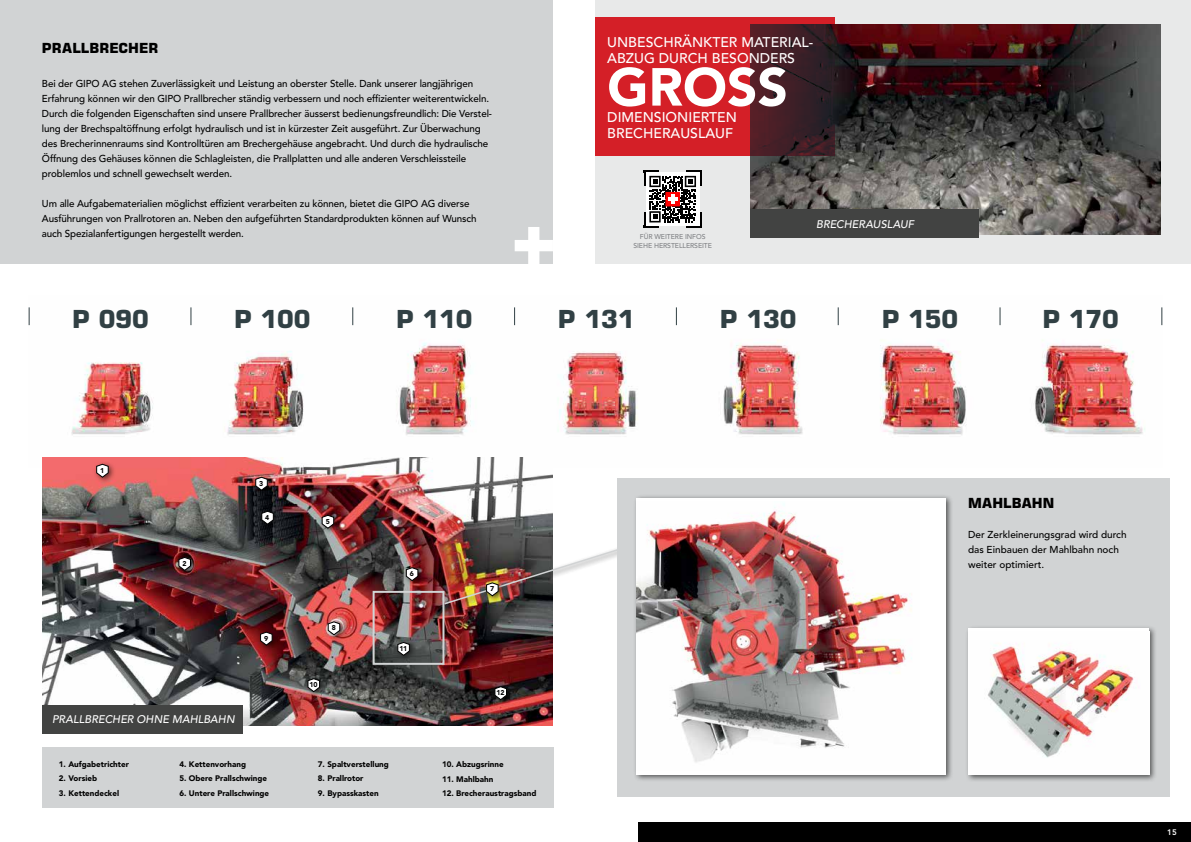
<style>
.page{position:relative;width:1191px;height:842px;background:#fff}
.page>*{position:absolute;margin:0;border:0;box-sizing:border-box;transform-origin:0 0}
.t1{font:900 53px "Avenir LT Pro";color:#fff}
.t2{font:700 25px "Eurostile LT Pro";color:#314044}
.t3{font:500 14px/16px "Avenir LT Pro";color:#fff}
.t4{font:700 14px "Eurostile LT Pro";letter-spacing:.005em;color:#000}
.t5{font:italic 500 11px "Avenir LT Pro";color:#fff}
.t6{font:500 10px/15px "Avenir LT Pro";letter-spacing:-.01em;color:#000}
.t7{font:900 8px "Avenir LT Pro";color:#000}
.t8{font:800 8px "Avenir LT Pro";color:#fff}
.t9{font:500 7px/9px "Avenir LT Pro";letter-spacing:-.01em;color:#808285;text-align:center}
.t10{font:900 7px "Avenir LT Pro";color:#000}
</style>
<div class="page">
<div style="left:43px;top:748px;width:511px;height:60px;background:#d1d3d4"></div>
<img style="left:29px;top:307px;width:1133px;height:161px">
<svg style="left:514px;top:307px;width:1px;height:18px"></svg>
<svg style="left:352px;top:307px;width:1px;height:18px"></svg>
<svg style="left:190px;top:307px;width:1px;height:18px"></svg>
<svg style="left:29px;top:307px;width:1px;height:18px"></svg>
<svg style="left:1161px;top:307px;width:1px;height:18px"></svg>
<svg style="left:999px;top:307px;width:1px;height:18px"></svg>
<svg style="left:837px;top:307px;width:1px;height:18px"></svg>
<svg style="left:676px;top:307px;width:1px;height:18px"></svg>
<div style="left:0;top:0;width:553px;height:264px;background:#d1d3d4"></div>
<svg style="left:514px;top:227px;width:39px;height:37px"></svg>
<img style="left:43px;top:458px;width:510px;height:268px">
<div style="left:372px;top:591px;width:72px;height:74px;border:2px solid #d1d3d4"></div>
<div style="left:442px;top:536px;width:216px;height:75px;background:#000;opacity:.6"></div>
<div style="left:617px;top:478px;width:553px;height:319px;background:#d1d3d4"></div>
<div style="left:633px;top:494px;width:320px;height:288px;background:#000;opacity:.6"></div>
<div style="left:636px;top:498px;width:309px;height:277px;background:#fff"></div>
<img style="left:636px;top:504px;width:276px;height:259px">
<div style="left:638px;top:822px;width:553px;height:20px;background:#000"></div>
<div style="left:965px;top:625px;width:191px;height:157px;background:#000;opacity:.6"></div>
<div style="left:968px;top:628px;width:181px;height:147px;background:#fff"></div>
<img style="left:988px;top:643px;width:148px;height:115px">
<div style="left:43px;top:705px;width:200px;height:29px;background:#424342"></div>
<div style="left:595px;top:0;width:596px;height:264px;background:#e8e9e9"></div>
<img style="left:750px;top:25px;width:410px;height:210px">
<svg style="left:595px;top:17px;width:240px;height:138px;background:#a41e26"></svg>
<svg style="left:644px;top:170px;width:57px;height:58px;background:#8d8282"></svg>
<div style="left:750px;top:209px;width:228px;height:29px;background:#424342"></div>
<div style="left:324px;top:618px;width:23px;height:24px;background:#000;opacity:.6"></div>
<svg style="left:328px;top:621px;width:12px;height:14px"></svg>
<div style="left:318px;top:512px;width:23px;height:23px;background:#000;opacity:.6"></div>
<svg style="left:322px;top:515px;width:12px;height:14px"></svg>
<div style="left:252px;top:474px;width:23px;height:23px;background:#000;opacity:.6"></div>
<svg style="left:255px;top:477px;width:13px;height:14px"></svg>
<div style="left:258px;top:508px;width:23px;height:23px;background:#000;opacity:.6"></div>
<svg style="left:261px;top:511px;width:13px;height:14px"></svg>
<img style="left:443px;top:537px;width:210px;height:69px">
<div style="left:257px;top:629px;width:23px;height:23px;background:#000;opacity:.6"></div>
<svg style="left:260px;top:631px;width:13px;height:15px"></svg>
<div style="left:93px;top:461px;width:23px;height:23px;background:#000;opacity:.6"></div>
<svg style="left:96px;top:464px;width:13px;height:14px"></svg>
<div style="left:175px;top:554px;width:23px;height:23px;background:#000;opacity:.6"></div>
<svg style="left:178px;top:557px;width:13px;height:14px"></svg>
<div style="left:304px;top:675px;width:23px;height:24px;background:#000;opacity:.6"></div>
<svg style="left:307px;top:678px;width:13px;height:14px"></svg>
<div style="left:394px;top:639px;width:23px;height:23px;background:#000;opacity:.6"></div>
<svg style="left:397px;top:642px;width:13px;height:14px"></svg>
<div style="left:491px;top:683px;width:23px;height:24px;background:#000;opacity:.6"></div>
<svg style="left:494px;top:686px;width:13px;height:14px"></svg>
<div style="left:402px;top:564px;width:23px;height:24px;background:#000;opacity:.6"></div>
<svg style="left:406px;top:567px;width:12px;height:14px"></svg>
<h3 class="t4" style="left:42px;top:39px;width:118px">PRALLBRECHER</h3>
<p class="t6" style="left:42px;top:76px;width:451px">Bei der GIPO AG stehen Zuverlässigkeit und Leistung an oberster Stelle. Dank unserer langjährigen Erfahrung können wir den GIPO Prallbrecher ständig verbessern und noch effizienter weiterentwickeln.<br>Durch die folgenden Eigenschaften sind unsere Prallbrecher äusserst bedienungsfreundlich: Die Verstel&shy;lung der Brechspaltöffnung erfolgt hydraulisch und ist in kürzester Zeit ausgeführt. Zur Überwachung des Brecherinnenraums sind Kontrolltüren am Brechergehäuse angebracht. Und durch die hydraulische Öffnung des Gehäuses können die Schlagleisten, die Prallplatten und alle anderen Verschleissteile problemlos und schnell gewechselt werden.</p>
<p class="t6" style="left:42px;top:196px;width:436px">Um alle Aufgabematerialien möglichst effizient verarbeiten zu können, bietet die GIPO AG diverse<br>Ausführungen von Prallrotoren an. Neben den aufgeführten Standardprodukten können auf Wunsch auch Spezialanfertigungen hergestellt werden.</p>
<h3 class="t3" style="left:607px;top:34px;width:207px">UNBESCHRÄNKTER MATERIAL-<br>ABZUG DURCH BESONDERS</h3>
<h1 class="t1" style="left:607px;top:55px;width:182px">GROSS</h1>
<h3 class="t3" style="left:607px;top:109px;width:131px">DIMENSIONIERTEN<br>BRECHERAUSLAUF</h3>
<p class="t9" style="left:633px;top:232px;width:80px">FÜR WEITERE INFOS<br>SIEHE HERSTELLERSEITE</p>
<p class="t5" style="left:816px;top:217px;width:99px">BRECHERAUSLAUF</p>
<h2 class="t2" style="left:72px;top:304px;width:78px">P 090</h2>
<h2 class="t2" style="left:234px;top:304px;width:78px">P 100</h2>
<h2 class="t2" style="left:396px;top:304px;width:78px">P 110</h2>
<h2 class="t2" style="left:558px;top:304px;width:78px">P 131</h2>
<h2 class="t2" style="left:720px;top:304px;width:78px">P 130</h2>
<h2 class="t2" style="left:881px;top:304px;width:78px">P 150</h2>
<h2 class="t2" style="left:1042px;top:304px;width:78px">P 170</h2>
<p class="t10" style="left:100px;top:466px;width:6px">1</p>
<p class="t10" style="left:182px;top:559px;width:6px">2</p>
<p class="t10" style="left:259px;top:479px;width:6px">3</p>
<p class="t10" style="left:265px;top:513px;width:6px">4</p>
<p class="t10" style="left:264px;top:634px;width:6px">9</p>
<p class="t5" style="left:52px;top:713px;width:184px">PRALLBRECHER OHNE MAHLBAHN</p>
<p class="t7" style="left:59px;top:759px;width:72px">1. Aufgabetrichter</p>
<p class="t7" style="left:59px;top:774px;width:40px">2. Vorsieb</p>
<p class="t7" style="left:59px;top:788px;width:62px">3. Kettendeckel</p>
<p class="t7" style="left:179px;top:759px;width:68px">4. Kettenvorhang</p>
<p class="t7" style="left:179px;top:774px;width:89px">5. Obere Prallschwinge</p>
<p class="t7" style="left:179px;top:788px;width:91px">6. Untere Prallschwinge</p>
<p class="t10" style="left:326px;top:517px;width:6px">5</p>
<p class="t10" style="left:332px;top:623px;width:6px">8</p>
<p class="t10" style="left:309px;top:680px;width:10px">10</p>
<p class="t10" style="left:410px;top:569px;width:6px">6</p>
<p class="t10" style="left:399px;top:644px;width:9px">11</p>
<p class="t7" style="left:318px;top:759px;width:72px">7. Spaltverstellung</p>
<p class="t7" style="left:318px;top:774px;width:47px">8. Prallrotor</p>
<p class="t7" style="left:318px;top:788px;width:62px">9. Bypasskasten</p>
<p class="t10" style="left:490px;top:585px;width:6px">7</p>
<p class="t10" style="left:496px;top:688px;width:10px">12</p>
<p class="t7" style="left:442px;top:759px;width:63px">10. Abzugsrinne</p>
<p class="t7" style="left:442px;top:774px;width:53px">11. Mahlbahn</p>
<p class="t7" style="left:442px;top:789px;width:96px">12. Brecheraustragsband</p>
<h3 class="t4" style="left:968px;top:494px;width:88px">MAHLBAHN</h3>
<p class="t6" style="left:968px;top:527px;width:160px">Der Zerkleinerungsgrad wird durch das Einbauen der Mahlbahn noch weiter optimiert.</p>
<p class="t8" style="left:1167px;top:827px;width:11px">15</p>
</div>
